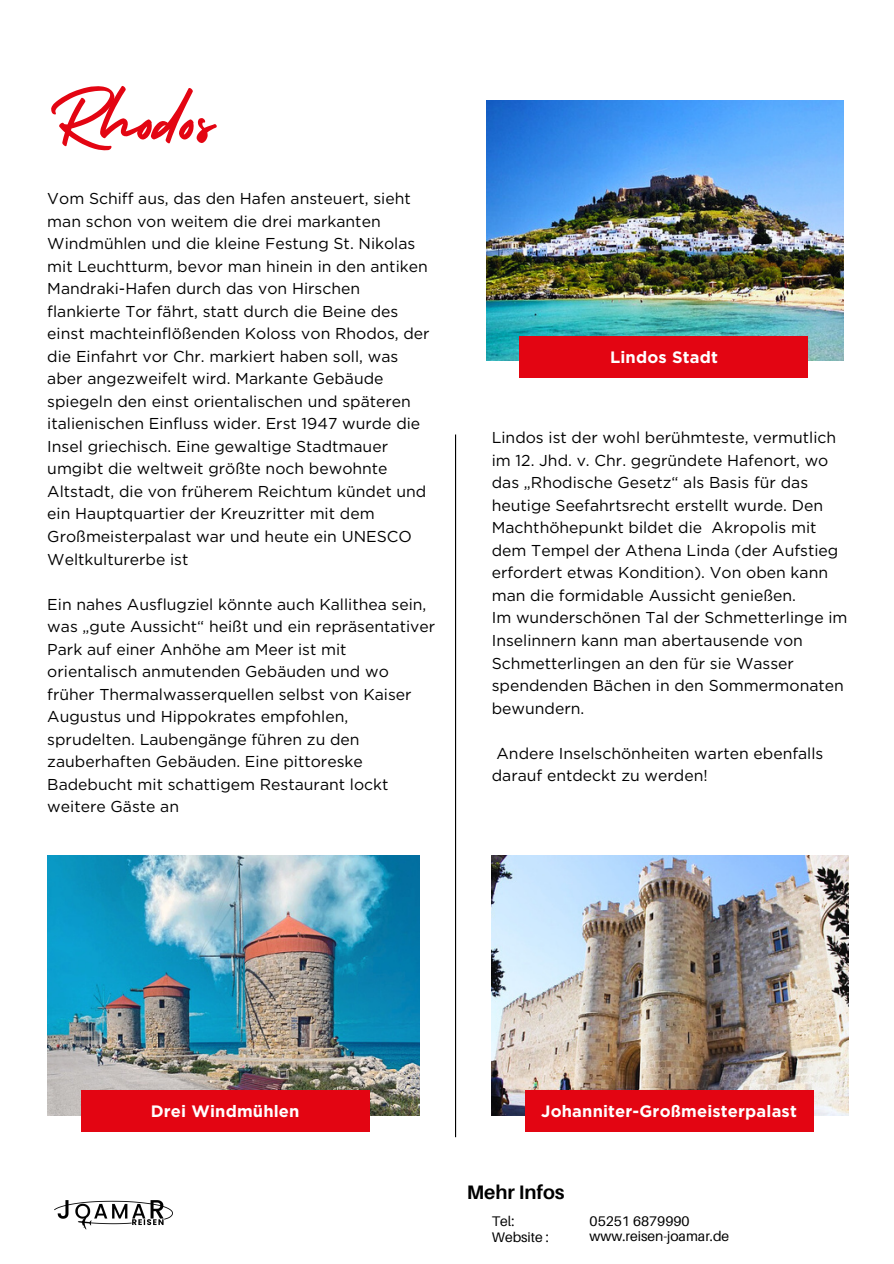
<style>
.page{position:relative;width:894px;height:1264px;background:#fff}
.page>*{position:absolute;margin:0;border:0;box-sizing:border-box;transform-origin:0 0}
.t1{font:82.5px "Holiday";color:#e30512}
.t2{font:700 19.5px "Aileron";color:#000}
.t3{font:700 16.5px "Gotham";letter-spacing:.01em;color:#fff}
.t4{font:15.75px/22.5px "Gotham";color:#000}
.t5{font:13.95px "Aileron";color:#000}
</style>
<div class="page">
<hr style="left:455px;top:434px;width:1px;height:703px;background:#000">
<img style="left:54px;top:1200px;width:118px;height:30px">
<img style="left:486px;top:101px;width:356px;height:260px">
<div style="left:519px;top:336px;width:289px;height:42px;background:#e30512"></div>
<img style="left:47px;top:855px;width:372px;height:259px">
<div style="left:81px;top:1090px;width:288px;height:42px;background:#e30512"></div>
<img style="left:491px;top:855px;width:356px;height:259px">
<div style="left:524px;top:1090px;width:289px;height:42px;background:#e30512"></div>
<h4 class="t1" style="left:49px;top:57px;width:167px">Rhodos</h4>
<h4 class="t4" style="left:47px;top:187px;width:384px">Vom Schiff aus, das den Hafen ansteuert, sieht man schon von weitem die drei markanten Windmühlen und die kleine Festung St. Nikolas mit Leuchtturm, bevor man hinein in den antiken Mandraki-Hafen durch das von Hirschen flankierte Tor fährt, statt durch die Beine des einst machteinflößenden Koloss von Rhodos, der die Einfahrt vor Chr. markiert haben soll, was aber angezweifelt wird. Markante Gebäude spiegeln den einst orientalischen und späteren italienischen Einfluss wider. Erst 1947 wurde die Insel griechisch. Eine gewaltige Stadtmauer umgibt die weltweit größte noch bewohnte Altstadt, die von früherem Reichtum kündet und ein Hauptquartier der Kreuzritter mit dem Großmeisterpalast war und heute ein UNESCO Weltkulturerbe ist</h4>
<p class="t4" style="left:47px;top:592px;width:389px">Ein nahes Ausflugziel könnte auch Kallithea sein, was „gute Aussicht“ heißt und ein repräsentativer Park auf einer Anhöhe am Meer ist mit orientalisch anmutenden Gebäuden und wo früher Thermalwasserquellen selbst von Kaiser Augustus und Hippokrates empfohlen, sprudelten. Laubengänge führen zu den zauberhaften Gebäuden. Eine pittoreske Badebucht mit schattigem Restaurant lockt weitere Gäste an</p>
<h2 class="t3" style="left:610px;top:347px;width:109px">Lindos Stadt</h2>
<h3 class="t4" style="left:491px;top:426px;width:357px">Lindos ist der wohl berühmteste, vermutlich im 12. Jhd. v. Chr. gegründete Hafenort, wo das „Rhodische Gesetz“ als Basis für das heutige Seefahrtsrecht erstellt wurde. Den Machthöhepunkt bildet die Akropolis mit dem Tempel der Athena Linda (der Aufstieg erfordert etwas Kondition). Von oben kann man die formidable Aussicht genießen.<br>Im wunderschönen Tal der Schmetterlinge im Inselinnern kann man abertausende von Schmetterlingen an den für sie Wasser spendenden Bächen in den Sommermonaten bewundern.</h3>
<p class="t4" style="left:491px;top:741px;width:333px;text-indent:5px">Andere Inselschönheiten warten ebenfalls darauf entdeckt zu werden!</p>
<p class="t3" style="left:151px;top:1101px;width:150px">Drei Windmühlen</p>
<p class="t3" style="left:541px;top:1101px;width:257px">Johanniter-Großmeisterpalast</p>
<h3 class="t2" style="left:466px;top:1179px;width:99px">Mehr Infos</h3>
<h4 class="t5" style="left:491px;top:1212px;width:24px">Tel:</h4>
<h4 class="t5" style="left:491px;top:1228px;width:59px">Website :</h4>
<p class="t5" style="left:589px;top:1212px;width:101px">05251 6879990</p>
<h3 class="t5" style="left:589px;top:1226px;width:141px">www.reisen-joamar.de</h3>
</div>
